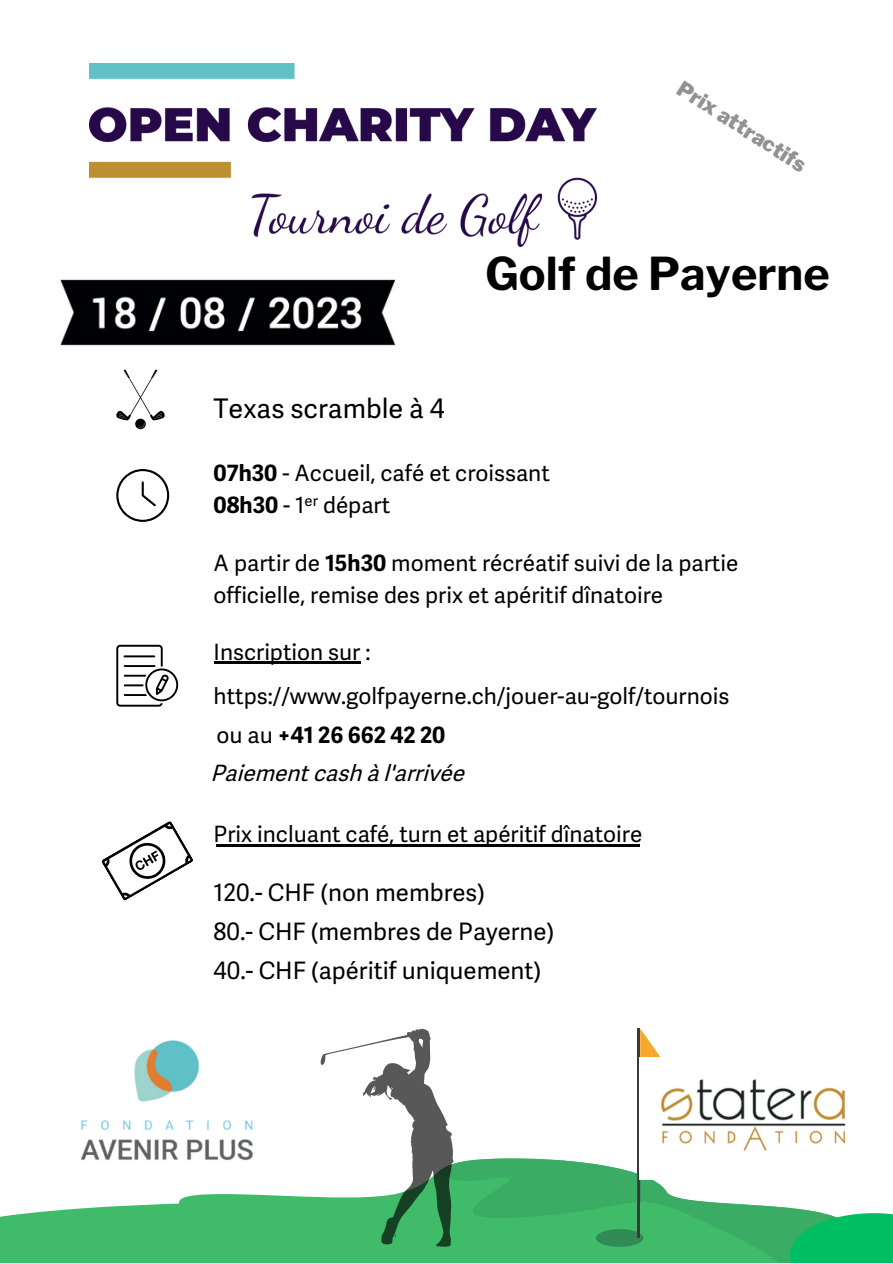
<style>
.page{position:relative;width:893px;height:1264px;background:#fff}
.page>*{position:absolute;margin:0;border:0;box-sizing:border-box;transform-origin:0 0}
.t1{font:700 45px "Libre Franklin";color:#000}
.t2{font:27px "Adelle Sans Devanagari";color:#000}
.t3{font:24px/39px "Adelle Sans Devanagari";color:#000}
.t4{font:22.5px/31.5px "Adelle Sans Devanagari";color:#000}
.t5{font:italic 22.5px/38.7px "Adelle Sans Devanagari";color:#000}
.t6{font:900 21px "Libre Franklin";color:#929292}
.s1{font-weight:700}
.s2{font-style:normal}
.s3{font-weight:700;font-style:normal}
</style>
<div class="page">
<img style="left:89px;top:64px;width:507px;height:183px">
<svg style="left:0;top:1194px;width:319px;height:68px;fill:#40bb6a"></svg>
<img style="left:81px;top:1040px;width:172px;height:121px">
<img style="left:60px;top:279px;width:336px;height:67px">
<svg style="left:319px;top:1028px;width:573px;height:234px"></svg>
<svg style="left:116px;top:469px;width:53px;height:53px"></svg>
<svg style="left:116px;top:369px;width:49px;height:60px"></svg>
<svg style="left:116px;top:644px;width:62px;height:62px"></svg>
<svg style="left:101px;top:821px;width:92px;height:80px"></svg>
<hr style="left:214px;top:661px;width:146px;height:3px;background:#000">
<hr style="left:216px;top:844px;width:423px;height:2px;background:#000">
<p class="t6" style="left:685px;top:76px;width:150px;rotate:32deg">Prix attractifs</p>
<p class="t2" style="left:213px;top:393px;width:233px">Texas scramble à 4</p>
<p class="t1" style="left:485px;top:247px;width:346px">Golf de Payerne</p>
<p class="t4" style="left:213px;top:457px;width:338px"><span class="s1">07h30</span> - Accueil, café et croissant<br><span class="s1">08h30</span> - 1<sup>er</sup> départ</p>
<p class="t4" style="left:213px;top:547px;width:526px">A partir de <span class="s1">15h30</span> moment récréatif suivi de la partie officielle, remise des prix et apéritif dînatoire</p>
<p class="t4" style="left:213px;top:629px;width:517px;line-height:44.7px">Inscription sur : https://www.golfpayerne.ch/jouer-au-golf/tournois</p>
<p class="t5" style="left:210px;top:715px;width:264px"><span class="s2">ou au</span> <span class="s3">+41 26 662 42 20<br></span>Paiementcashàl'arrivée</p>
<p class="t4" style="left:213px;top:819px;width:430px">Prix incluant café, turn et apéritif dînatoire</p>
<p class="t3" style="left:213px;top:872px;width:342px">120.- CHF (non membres)<br>80.- CHF (membres de Payerne)<br>40.- CHF (apéritif uniquement)</p>
</div>
